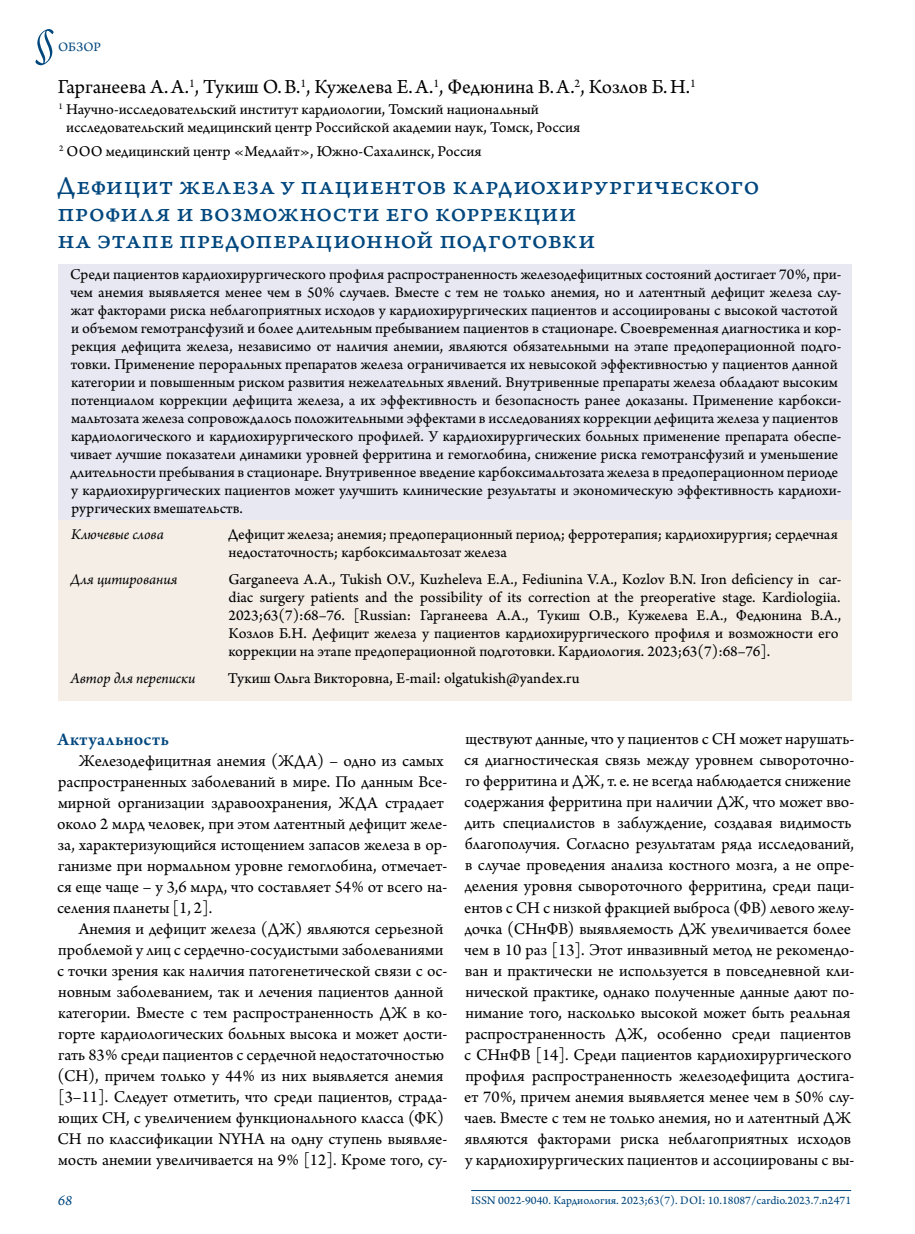
<style>
.page{position:relative;width:915px;height:1234px;background:#fff}
.page>*{position:absolute;margin:0;border:0;box-sizing:border-box;transform-origin:0 0}
.t1{font:54px "Arno Pro Light Italic Display";color:#00477e}
.t2{font:27px/27px "Arno Pro Caption";letter-spacing:.01em;color:#00477e}
.t3{font:21px "Arno Pro";letter-spacing:-.005em;color:#000}
.t4{font:600 18.75px "Arno Pro";letter-spacing:.03em;color:#00477e}
.t5{font:17.25px/21px "Arno Pro";color:#000}
.t6{font:15.75px/18px "Arno Pro Sm Text";letter-spacing:-.005em;color:#000}
.t7{font:italic 15.75px "Arno Pro";letter-spacing:-.005em;color:#000}
.t8{font:15px "Arno Pro Italic Sm Text";color:#00477e}
.t9{font:13.5px "Arno Pro Sm Text";letter-spacing:.01em;color:#00477e}
.t10{font:12px "Arno Pro Sm Text";color:#00477e}
</style>
<div class="page">
<hr style="left:471px;top:1189px;width:379px;height:1px;background:#00477e">
<div style="left:58px;top:264px;width:792px;height:266px;background:#e7e8f2"></div>
<div style="left:58px;top:520px;width:792px;height:55px;background:#f4eee7"></div>
<div style="left:58px;top:569px;width:792px;height:104px;background:#f4eee7"></div>
<div style="left:58px;top:667px;width:792px;height:33px;background:#f4eee7"></div>
<h1 class="t1" style="left:35px;top:12px;width:22px">§</h1>
<p class="t9" style="left:58px;top:39px;width:45px">ОБЗОР</p>
<h3 class="t3" style="left:58px;top:75px;width:639px">Гарганеева А.А.<sup>1</sup>, Тукиш О.В.<sup>1</sup>, Кужелева Е.А.<sup>1</sup>, Федюнина В.А.<sup>2</sup>, Козлов Б.Н.<sup>1</sup></h3>
<p class="t6" style="left:66px;top:101px;width:515px;text-indent:-8px"><sup>1</sup> Научно-исследовательский институт кардиологии, Томский национальный исследовательский медицинский центр Российской академии наук, Томск, Россия</p>
<p class="t6" style="left:59px;top:143px;width:424px"><sup>2</sup> ООО медицинский центр «Медлайт», Южно-Сахалинск, Россия</p>
<h2 class="t2" style="left:57px;top:173px;width:704px">Дефицит железа у пациентов кардиохирургического профиля и возможности его коррекции<br>на этапе предоперационной подготовки</h2>
<p class="t6" style="left:70px;top:266px;width:772px">Среди пациентов кардиохирургического профиля распространенность железодефицитных состояний достигает 70%, при&shy;чем анемия выявляется менее чем в 50% случаев. Вместе с тем не только анемия, но и латентный дефицит железа слу&shy;жат факторами риска неблагоприятных исходов у кардиохирургических пациентов и ассоциированы с высокой частотой и объемом гемотрансфузий и более длительным пребыванием пациентов в стационаре. Своевременная диагностика и кор&shy;рекция дефицита железа, независимо от наличия анемии, являются обязательными на этапе предоперационной подго&shy;товки. Применение пероральных препаратов железа ограничивается их невысокой эффективностью у пациентов данной категории и повышенным риском развития нежелательных явлений. Внутривенные препараты железа обладают высоким потенциалом коррекции дефицита железа, а их эффективность и безопасность ранее доказаны. Применение карбокси&shy;мальтозата железа сопровождалось положительными эффектами в исследованиях коррекции дефицита железа у пациентов кардиологического и кардиохирургического профилей. У кардиохирургических больных применение препарата обеспе&shy;чивает лучшие показатели динамики уровней ферритина и гемоглобина, снижение риска гемотрансфузий и уменьшение длительности пребывания в стационаре. Внутривенное введение карбоксимальтозата железа в предоперационном периоде у кардиохирургических пациентов может улучшить клинические результаты и экономическую эффективность кардиохи&shy;рургических вмешательств.</p>
<p class="t7" style="left:71px;top:525px;width:94px">Ключевые слова</p>
<p class="t6" style="left:228px;top:526px;width:611px">Дефицит железа; анемия; предоперационный период; ферротерапия; кардиохирургия; сердечная недостаточность; карбоксимальтозат железа</p>
<p class="t7" style="left:70px;top:570px;width:108px">Для цитирования</p>
<p class="t6" style="left:228px;top:571px;width:614px">Garganeeva A.A., Tukish O.V., Kuzheleva E.A., Fediunina V.A., Kozlov B.N. Iron deficiency in car&shy;diac surgery patients and the possibility of its correction at the preoperative stage. Kardiologiia.<br>2023;63(7):68–76. [Russian: Гарганеева А.А., Тукиш О.В., Кужелева Е.А., Федюнина В.А., Козлов Б.Н. Дефицит железа у пациентов кардиохирургического профиля и возможности его коррекции на этапе предоперационной подготовки. Кардиология. 2023;63(7):68–76].</p>
<p class="t7" style="left:70px;top:668px;width:127px">Автор для переписки</p>
<p class="t6" style="left:228px;top:669px;width:353px">Тукиш Ольга Викторовна, E-mail: olgatukish@yandex.ru</p>
<p class="t4" style="left:57px;top:728px;width:113px">Актуальность</p>
<p class="t5" style="left:57px;top:750px;width:392px;text-indent:22px">Железодефицитная анемия (ЖДА) – одно из самых распространенных заболеваний в мире. По данным Все&shy;мирной организации здравоохранения, ЖДА страдает около 2 млрд человек, при этом латентный дефицит желе&shy;за, характеризующийся истощением запасов железа в ор&shy;ганизме при нормальном уровне гемоглобина, отмечает&shy;ся еще чаще – у 3,6 млрд, что составляет 54% от всего на&shy;селения планеты [1, 2].</p>
<p class="t5" style="left:57px;top:918px;width:392px;text-indent:22px">Анемия и дефицит железа (ДЖ) являются серьезной проблемой у лиц с сердечно-сосудистыми заболеваниями с точки зрения как наличия патогенетической связи с ос&shy;новным заболеванием, так и лечения пациентов данной категории. Вместе с тем распространенность ДЖ в ко&shy;горте кардиологических больных высока и может дости&shy;гать 83% среди пациентов с сердечной недостаточностью (СН), причем только у 44% из них выявляется анемия [3–11]. Следует отметить, что среди пациентов, страда&shy;ющих СН, с увеличением функционального класса (ФК)<br>СН по классификации NYHA на одну ступень выявляе&shy;мость анемии увеличивается на 9% [12]. Кроме того, су-</p>
<p class="t5" style="left:464px;top:729px;width:392px">ществуют данные, что у пациентов с СН может нарушать&shy;ся диагностическая связь между уровнем сывороточно&shy;го ферритина и ДЖ, т. е. не всегда наблюдается снижение содержания ферритина при наличии ДЖ, что может вво&shy;дить специалистов в заблуждение, создавая видимость благополучия. Согласно результатам ряда исследований, в случае проведения анализа костного мозга, а не опре&shy;деления уровня сывороточного ферритина, среди паци&shy;ентов с СН с низкой фракцией выброса (ФВ) левого желу&shy;дочка (СНнФВ) выявляемость ДЖ увеличивается более чем в 10 раз [13]. Этот инвазивный метод не рекомендо&shy;ван и практически не используется в повседневной кли&shy;нической практике, однако полученные данные дают по&shy;нимание того, насколько высокой может быть реальная распространенность ДЖ, особенно среди пациентов с СНнФВ [14]. Среди пациентов кардиохирургического профиля распространенность железодефицита достига&shy;ет 70%, причем анемия выявляется менее чем в 50% слу&shy;чаев. Вместе с тем не только анемия, но и латентный ДЖ являются факторами риска неблагоприятных исходов у кардиохирургических пациентов и ассоциированы с вы-</p>
<p class="t8" style="left:58px;top:1190px;width:16px">68</p>
<p class="t10" style="left:471px;top:1192px;width:381px">ISSN 0022-9040. Кардиология. 2023;63(7). DOI: 10.18087/cardio.2023.7.n2471</p>
</div>
